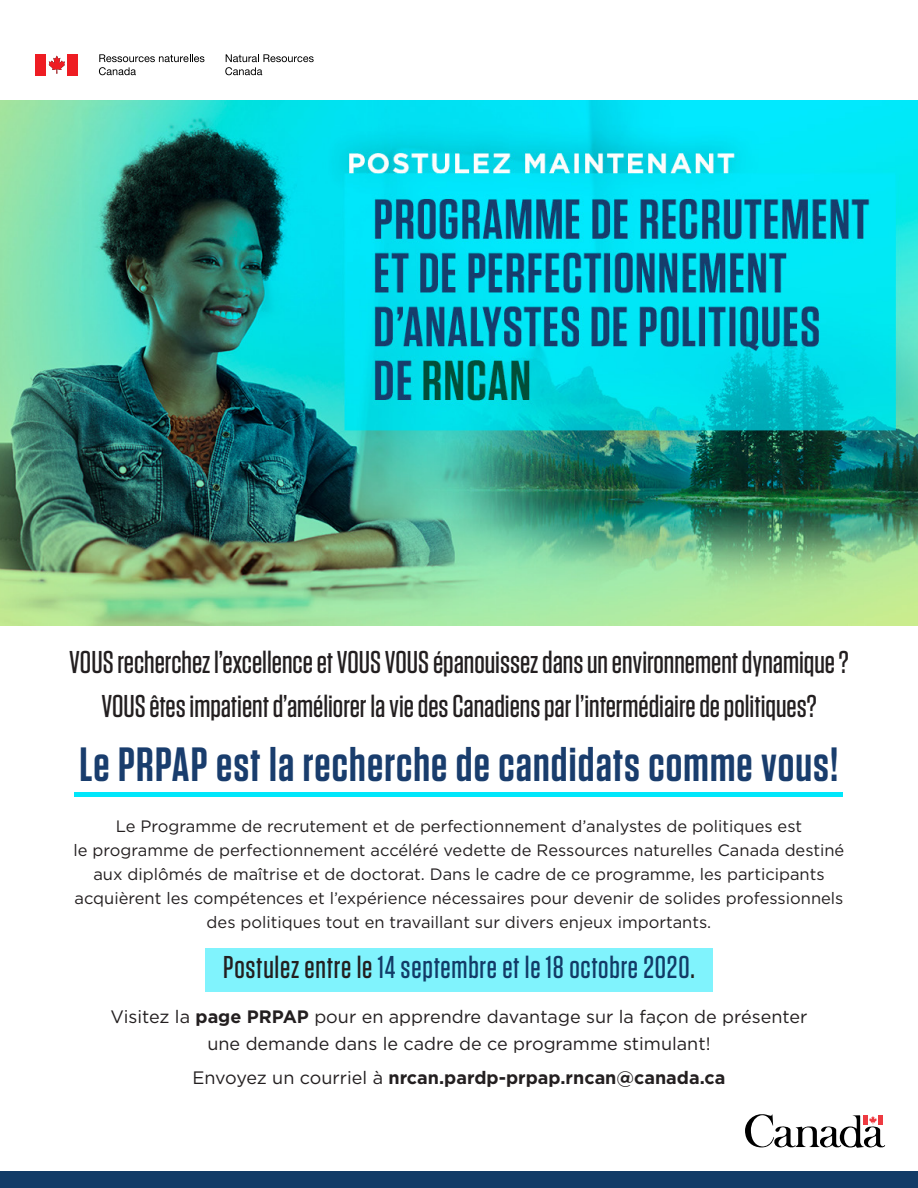
<style>
.page{position:relative;width:918px;height:1188px;background:#fff}
.page>*{position:absolute;margin:0;border:0;box-sizing:border-box;transform-origin:0 0}
.t1{font:600 48px "Tungsten";letter-spacing:.025em;color:#193d6d}
.t2{font:500 31.5px "Tungsten";color:#231f20}
.t3{font:500 31.5px "Tungsten";letter-spacing:.025em;color:#123b67}
.t4{font:18px/27px "Gotham";color:#231f20;text-align:center}
.t5{font:700 18px "Gotham";color:#231f20}
.t6{font:16.5px/24px "Gotham";color:#231f20;text-align:center}
.s1{color:#231f20}
.s2{font-weight:700}
.s3{font-weight:400}
</style>
<div class="page">
<div style="left:36px;top:54px;width:10px;height:21px;background:#ee1d23"></div>
<svg style="left:49px;top:56px;width:16px;height:18px"></svg>
<div style="left:68px;top:54px;width:10px;height:21px;background:#ee1d23"></div>
<svg style="left:99px;top:54px;width:105px;height:21px"></svg>
<svg style="left:225px;top:54px;width:89px;height:21px"></svg>
<div style="left:205px;top:948px;width:508px;height:44px;background:#80f3fd"></div>
<img style="left:0;top:101px;width:918px;height:525px">
<div style="left:74px;top:792px;width:769px;height:5px;background:#00e7fb"></div>
<div style="left:0;top:1171px;width:918px;height:17px;background:#123b67"></div>
<svg style="left:745px;top:1114px;width:140px;height:34px"></svg>
<p class="t2" style="left:69px;top:645px;width:781px">VOUS recherchez l’excellence et VOUS VOUS épanouissez dans un environnement dynamique ?</p>
<p class="t2" style="left:101px;top:690px;width:717px">VOUS êtes impatient d’améliorer la vie des Canadiens par l’intermédiaire de politiques?</p>
<p class="t1" style="left:80px;top:740px;width:760px">Le PRPAP est la recherche de candidats comme vous!</p>
<p class="t6" style="left:74px;top:814px;width:772px">Le Programme de recrutement et de perfectionnement d’analystes de politiques est<br>le programme de perfectionnement accéléré vedette de Ressources naturelles Canada destiné aux diplômés de maîtrise et de doctorat. Dans le cadre de ce programme, les participants acquièrent les compétences et l’expérience nécessaires pour devenir de solides professionnels des politiques tout en travaillant sur divers enjeux importants.</p>
<p class="t3" style="left:223px;top:951px;width:473px"><span class="s1">Postulez entre le</span> 14 septembre et le 18 octobre 2020<span class="s1">.</span></p>
<p class="t4" style="left:111px;top:1003px;width:698px">Visitez la <span class="s2">page PRPAP</span> pour en apprendre davantage sur la façon de présenter une demande dans le cadre de ce programme stimulant!</p>
<p class="t5" style="left:192px;top:1066px;width:535px"><span class="s3">Envoyez un courriel à</span> nrcan.pardp-prpap.rncan@canada.ca</p>
</div>
